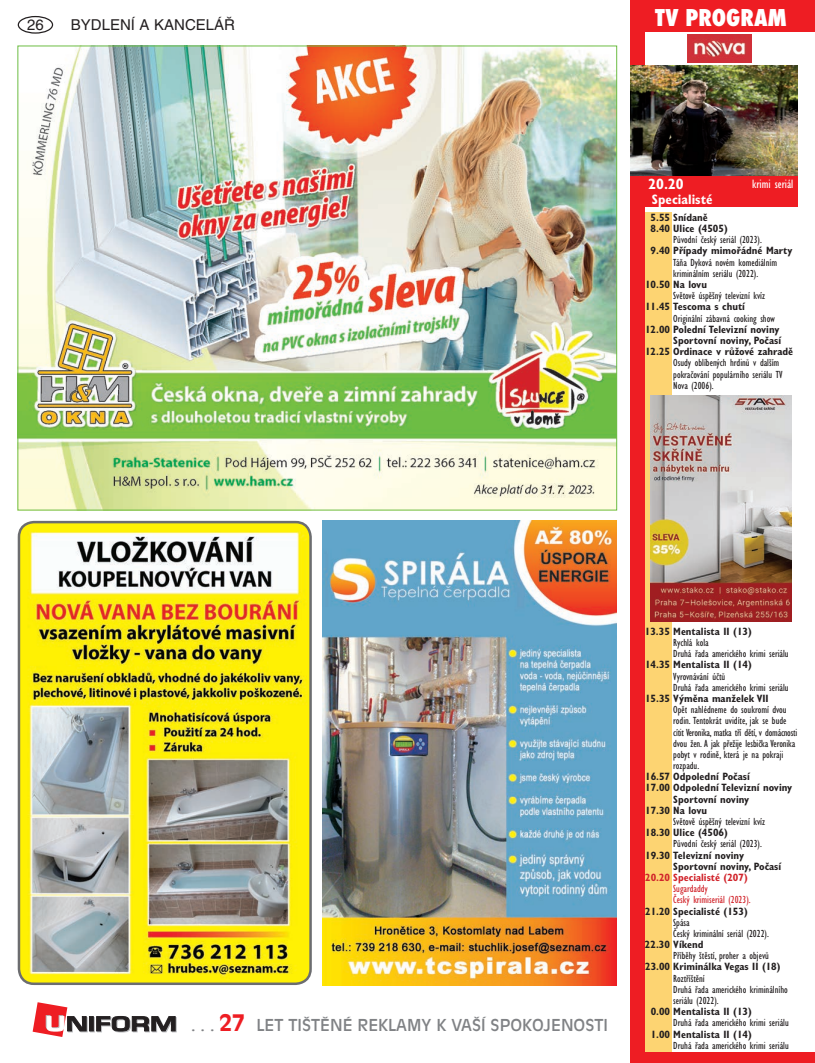
<style>
.page{position:relative;width:815px;height:1063px;background:#fff}
.page>*{position:absolute;margin:0;border:0;box-sizing:border-box;transform-origin:0 0}
.t1{font:800 condensed 22.5px "Futura";color:#fff}
.t2{font:16.25px "Antique Olive CE";color:#808285}
.t3{font:15px "Helvetica CE";color:#231f20}
.t4{font:700 condensed 15px "Gill Sans CE";color:#fff}
.t5{font:700 condensed 13.75px "Gill Sans CE";color:#fff}
.t6{font:condensed 12.5px "Gill Sans CE";color:#fff}
.t7{font:condensed 10.62px/11.2px "Gill Sans CE";color:#231f20}
.t8{font:700 condensed 10.62px/11.2px "Gill Sans CE";color:#231f20}
.t9{font:condensed 10.62px/11.2px "Gill Sans CE";color:#d1232a}
.t10{font:700 condensed 10.62px "Gill Sans CE";color:#d1232a}
.s1{font-weight:700;font-size:22.5px;color:#ee1d23}
</style>
<div class="page">
<div style="left:18px;top:16px;width:35px;height:18px;border:1px solid #231f20;border-radius:50%"></div>
<svg style="left:90px;top:1017px;width:5px;height:15px"></svg>
<svg style="left:89px;top:1016px;width:5px;height:15px"></svg>
<svg style="left:96px;top:1016px;width:81px;height:16px"></svg>
<svg style="left:33px;top:1002px;width:55px;height:35px"></svg>
<div style="left:631px;top:0;width:184px;height:32px;background:#ee1d23"></div>
<div style="left:631px;top:175px;width:166px;height:32px;background:#ee1d23"></div>
<img style="left:687px;top:34px;width:64px;height:29px">
<div style="left:631px;top:0;width:14px;height:1063px;background:#ee1d23"></div>
<div style="left:631px;top:1052px;width:184px;height:11px;background:#ee1d23"></div>
<div style="left:645px;top:213px;width:26px;height:839px;background:#fdd472"></div>
<img style="left:631px;top:66px;width:166px;height:109px">
<img style="left:20px;top:48px;width:595px;height:460px">
<img style="left:322px;top:521px;width:295px;height:464px">
<img style="left:19px;top:523px;width:290px;height:460px">
<div style="left:18px;top:521px;width:294px;height:464px;border:2px solid #6c6d70;border-radius:15px"></div>
<img style="left:650px;top:395px;width:142px;height:227px">
<h3 class="t3" style="left:27px;top:16px;width:18px">26</h3>
<h3 class="t3" style="left:71px;top:16px;width:166px">BYDLENÍ A KANCELÁŘ</h3>
<h1 class="t1" style="left:655px;top:2px;width:133px">TV PROGRAM</h1>
<h3 class="t4" style="left:648px;top:175px;width:37px">20.20</h3>
<p class="t5" style="left:652px;top:191px;width:62px">Specialisté</p>
<p class="t6" style="left:752px;top:176px;width:43px">krimi seriál</p>
<p class="t8" style="left:651px;top:212px;width:79px">5.55 Snídaně<br>8.40 Ulice (4505)</p>
<p class="t7" style="left:673px;top:234px;width:90px">Původní český seriál (2023).</p>
<p class="t8" style="left:651px;top:245px;width:143px">9.40 Případy mimořádné Marty</p>
<p class="t7" style="left:673px;top:256px;width:105px">Táňa Dyková novém komediálním kriminálním seriálu (2022).</p>
<p class="t8" style="left:645px;top:279px;width:63px">10.50 Na lovu</p>
<p class="t7" style="left:673px;top:290px;width:93px">Světově úspěšný televizní kvíz</p>
<p class="t8" style="left:645px;top:301px;width:101px">11.45 Tescoma s chutí</p>
<p class="t7" style="left:673px;top:312px;width:103px">Originální zábavná cooking show</p>
<p class="t8" style="left:645px;top:324px;width:136px">12.00 Polední Televizní noviny</p>
<p class="t8" style="left:673px;top:335px;width:109px">Sportovní noviny, Počasí</p>
<p class="t8" style="left:645px;top:346px;width:150px">12.25 Ordinace v růžové zahradě</p>
<p class="t7" style="left:673px;top:357px;width:111px">Osudy oblíbených hrdinů v dalším pokračování populárního seriálu TV<br>Nova (2006).</p>
<h2 class="t2" style="left:191px;top:1016px;width:418px">. . . <span class="s1">27</span> LET TIŠTĚNÉ REKLAMY K VAŠÍ SPOKOJENOSTI</h2>
<p class="t8" style="left:645px;top:626px;width:108px">13.35 Mentalista II (13)</p>
<p class="t7" style="left:673px;top:637px;width:117px">Rychlá kola<br>Druhá řada amerického krimi seriálu</p>
<p class="t8" style="left:645px;top:659px;width:108px">14.35 Mentalista II (14)</p>
<p class="t7" style="left:673px;top:670px;width:117px">Vyrovnávání účtů<br>Druhá řada amerického krimi seriálu</p>
<p class="t8" style="left:645px;top:693px;width:125px">15.35 Výměna manželek VII</p>
<p class="t7" style="left:673px;top:704px;width:126px">Opět nahlédneme do soukromí dvou rodin. Tentokrát uvidíte, jak se bude cítit Veronika, matka tří dětí, v domácnosti dvou žen. A jak přežije lesbička Veronika pobyt v rodině, která je na pokraji rozpadu.</p>
<p class="t8" style="left:645px;top:771px;width:106px">16.57 Odpolední Počasí</p>
<p class="t8" style="left:645px;top:782px;width:149px">17.00 Odpolední Televizní noviny</p>
<p class="t8" style="left:673px;top:793px;width:78px">Sportovní noviny</p>
<p class="t8" style="left:645px;top:805px;width:63px">17.30 Na lovu</p>
<p class="t7" style="left:673px;top:816px;width:93px">Světově úspěšný televizní kvíz</p>
<p class="t8" style="left:645px;top:827px;width:84px">18.30 Ulice (4506)</p>
<p class="t7" style="left:673px;top:838px;width:90px">Původní český seriál (2023).</p>
<p class="t8" style="left:673px;top:849px;width:109px;text-indent:-28px">19.30 Televizní noviny<br>Sportovní noviny, Počasí</p>
<p class="t10" style="left:645px;top:871px;width:104px">20.20 Specialisté (207)</p>
<p class="t9" style="left:673px;top:883px;width:79px">Sugardaddy<br>Český krimiseriál (2023).</p>
<p class="t8" style="left:645px;top:905px;width:104px">21.20 Specialisté (153)</p>
<p class="t7" style="left:673px;top:917px;width:97px">Spása<br>Český kriminální seriál (2022).</p>
<p class="t8" style="left:645px;top:939px;width:60px">22.30 Víkend</p>
<p class="t7" style="left:673px;top:950px;width:97px">Příběhy štěstí, proher a objevů</p>
<p class="t8" style="left:645px;top:961px;width:137px">23.00 Kriminálka Vegas II (18)</p>
<p class="t7" style="left:673px;top:972px;width:116px">Roztříštění<br>Druhá řada amerického kriminálního seriálu (2022).</p>
<p class="t8" style="left:651px;top:1006px;width:103px">0.00 Mentalista II (13)</p>
<p class="t7" style="left:673px;top:1017px;width:117px">Druhá řada amerického krimi seriálu</p>
<p class="t8" style="left:651px;top:1028px;width:103px">1.00 Mentalista II (14)</p>
<p class="t7" style="left:673px;top:1040px;width:117px">Druhá řada amerického krimi seriálu</p>
</div>
